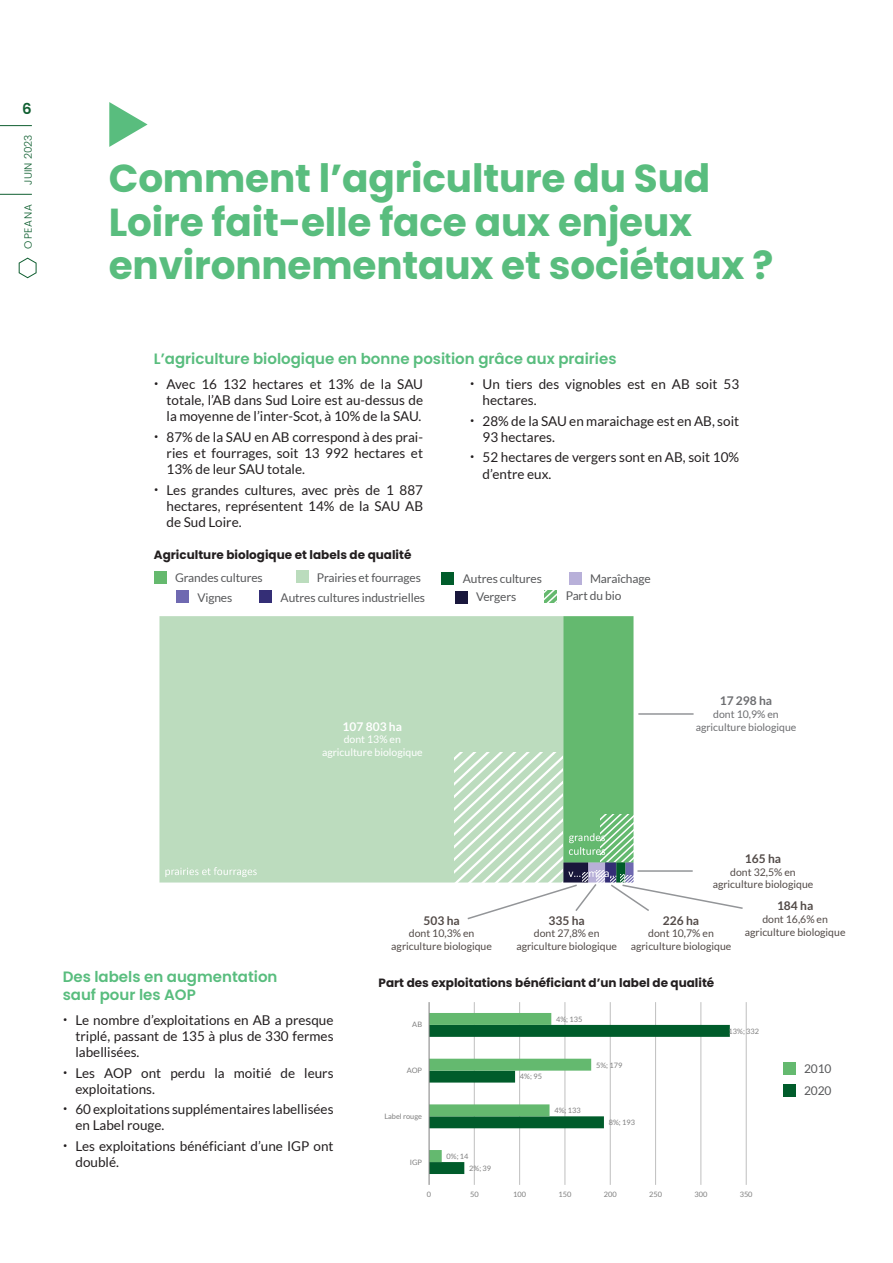
<style>
.page{position:relative;width:893px;height:1263px;background:#fff}
.page>*{position:absolute;margin:0;border:0;box-sizing:border-box;transform-origin:0 0}
.t1{font:700 39px/43.5px "Poppins";letter-spacing:-.005em;color:#59bd7e}
.INTERTITRE{font:600 15px/18px "Poppins";color:#59bd7e}
.t2{font:600 15px "Poppins";color:#105f31}
.t3{font:13.5px/16.2px "Lato";color:#231f20}
.TEXTE_DEF_INFO_AVERT{font:12px "Lato";letter-spacing:-.01em;color:#57585a}
.t4{font:700 12px "Poppins";color:#231f20}
.t5{font:700 12px "Lato";color:#524a47}
.t6{font:700 12px "Lato";color:#fff}
.t7{font:700 12px "Lato";color:#6c6d70}
.t8{font:10.5px/12.6px "Lato";color:#524a47;text-align:center}
.t9{font:10.5px/12.6px "Lato";color:#6c6d70;text-align:center}
.t10{font:10.5px/12.6px "Lato";color:#fff;text-align:center}
.t11{font:300 10.5px "Poppins";letter-spacing:.01em;color:#105f31}
.t12{font:7.35px "Lato";letter-spacing:.005em;color:#7f7f7f}
.s1{font-size:18px}
</style>
<div class="page">
<img style="left:159px;top:616px;width:475px;height:267px">
<svg style="left:109px;top:102px;width:39px;height:45px"></svg>
<div style="left:176px;top:590px;width:13px;height:13px;background:#6f69b1"></div>
<div style="left:569px;top:572px;width:12px;height:13px;background:#b8b0d9"></div>
<div style="left:154px;top:571px;width:13px;height:13px;background:#65b96e"></div>
<div style="left:442px;top:572px;width:12px;height:13px;background:#005c2b"></div>
<div style="left:259px;top:590px;width:13px;height:13px;background:#342e76"></div>
<div style="left:296px;top:570px;width:12px;height:13px;background:#bbdcbd"></div>
<div style="left:455px;top:591px;width:13px;height:12px;background:#19173c"></div>
<div style="left:783px;top:1062px;width:12px;height:12px;background:#64b96f"></div>
<div style="left:783px;top:1084px;width:12px;height:13px;background:#005c2b"></div>
<svg style="left:544px;top:590px;width:13px;height:13px"></svg>
<hr style="left:638px;top:713px;width:56px;height:2px;background:#939598">
<hr style="left:474px;top:1002px;width:1px;height:183px;background:#bfbfbf">
<hr style="left:519px;top:1002px;width:1px;height:183px;background:#bfbfbf">
<hr style="left:565px;top:1002px;width:1px;height:183px;background:#bfbfbf">
<hr style="left:610px;top:1002px;width:1px;height:183px;background:#bfbfbf">
<hr style="left:655px;top:1002px;width:1px;height:183px;background:#bfbfbf">
<hr style="left:701px;top:1002px;width:1px;height:183px;background:#bfbfbf">
<hr style="left:746px;top:1002px;width:1px;height:183px;background:#bfbfbf">
<svg style="left:430px;top:1013px;width:300px;height:161px"></svg>
<hr style="left:429px;top:1002px;width:1px;height:183px;background:#7f7f7f">
<svg style="left:455px;top:752px;width:288px;height:168px"></svg>
<svg style="left:18px;top:257px;width:19px;height:21px"></svg>
<hr style="left:0;top:194px;width:32px;height:1px;background:#105f31">
<hr style="left:0;top:125px;width:32px;height:1px;background:#105f31">
<p class="t2" style="left:22px;top:100px;width:11px">6</p>
<p class="t11" style="left:22px;top:185px;width:52px;rotate:-90deg">JUIN 2023</p>
<p class="t11" style="left:22px;top:248px;width:46px;rotate:-90deg">OPEANA</p>
<p class="t1" style="left:109px;top:157px;width:666px">Comment l’agriculture du Sud<br>Loire fait-elle face aux enjeux environnementaux et sociétaux ?</p>
<p class="INTERTITRE" style="left:154px;top:350px;width:464px">L’agriculture biologique en bonne position grâce aux prairies</p>
<p class="t3" style="left:167px;top:376px;width:258px;text-align:justify;text-indent:-13px"><span class="s1">·</span> Avec 16 132 hectares et 13% de la SAU totale, l’AB dans Sud Loire est au-dessus de la moyenne de l’inter-Scot, à 10% de la SAU.</p>
<p class="t3" style="left:167px;top:429px;width:258px;text-align:justify;text-indent:-13px"><span class="s1">·</span> 87% de la SAU en AB correspond à des prai&shy;ries et fourrages, soit 13 992 hectares et 13% de leur SAU totale.</p>
<p class="t3" style="left:167px;top:482px;width:258px;text-align:justify;text-indent:-13px"><span class="s1">·</span> Les grandes cultures, avec près de 1 887 hectares, représentent 14% de la SAU AB de Sud Loire.</p>
<p class="t3" style="left:483px;top:376px;width:258px;text-indent:-13px"><span class="s1">·</span> Un tiers des vignobles est en AB soit 53 hectares.</p>
<p class="t3" style="left:483px;top:413px;width:258px;text-indent:-13px"><span class="s1">·</span> 28% de la SAU en maraichage est en AB, soit<br>93 hectares.</p>
<p class="t3" style="left:483px;top:449px;width:258px;text-indent:-13px"><span class="s1">·</span> 52 hectares de vergers sont en AB, soit 10% d’entre eux.</p>
<p class="t4" style="left:154px;top:548px;width:259px">Agriculture biologique et labels de qualité</p>
<p class="TEXTE_DEF_INFO_AVERT" style="left:317px;top:571px;width:106px">Prairies et fourrages</p>
<p class="TEXTE_DEF_INFO_AVERT" style="left:175px;top:571px;width:89px">Grandes cultures</p>
<p class="TEXTE_DEF_INFO_AVERT" style="left:463px;top:571px;width:81px">Autres cultures</p>
<p class="TEXTE_DEF_INFO_AVERT" style="left:590px;top:572px;width:62px">Maraîchage</p>
<p class="TEXTE_DEF_INFO_AVERT" style="left:281px;top:591px;width:146px">Autres cultures industrielles</p>
<p class="TEXTE_DEF_INFO_AVERT" style="left:566px;top:589px;width:57px">Part du bio</p>
<p class="TEXTE_DEF_INFO_AVERT" style="left:476px;top:590px;width:42px">Vergers</p>
<p class="TEXTE_DEF_INFO_AVERT" style="left:197px;top:591px;width:36px">Vignes</p>
<p class="t6" style="left:343px;top:719px;width:61px">107 803 ha</p>
<p class="t10" style="left:322px;top:733px;width:102px">dont 13% en agriculture biologique</p>
<p class="t7" style="left:720px;top:694px;width:54px">17 298 ha</p>
<p class="t9" style="left:696px;top:708px;width:102px">dont 10,9% en agriculture biologique</p>
<p class="INTERTITRE" style="left:63px;top:968px;width:216px">Des labels en augmentation sauf pour les AOP</p>
<p class="t3" style="left:75px;top:1011px;width:260px;text-align:justify;text-indent:-13px"><span class="s1">·</span> Le nombre d’exploitations en AB a presque triplé, passant de 135 à plus de 330 fermes labellisées.</p>
<p class="t3" style="left:75px;top:1064px;width:260px;text-indent:-13px"><span class="s1">·</span> Les AOP ont perdu la moitié de leurs exploitations.</p>
<p class="t3" style="left:75px;top:1101px;width:260px;text-indent:-13px"><span class="s1">·</span> 60 exploitations supplémentaires labellisées en Label rouge.</p>
<p class="t3" style="left:75px;top:1138px;width:260px;text-indent:-13px"><span class="s1">·</span> Les exploitations bénéficiant d’une IGP ont doublé.</p>
<p class="t5" style="left:423px;top:913px;width:38px">503 ha</p>
<p class="t8" style="left:391px;top:927px;width:102px">dont 10,3% en agriculture biologique</p>
<p class="t5" style="left:549px;top:913px;width:38px">335 ha</p>
<p class="t8" style="left:516px;top:927px;width:102px">dont 27,8% en agriculture biologique</p>
<p class="t5" style="left:745px;top:852px;width:38px">165 ha</p>
<p class="t8" style="left:713px;top:866px;width:102px">dont 32,5% en agriculture biologique</p>
<p class="t5" style="left:663px;top:913px;width:38px">226 ha</p>
<p class="t8" style="left:631px;top:927px;width:102px">dont 10,7% en agriculture biologique</p>
<p class="t5" style="left:777px;top:899px;width:38px">184 ha</p>
<p class="t8" style="left:745px;top:913px;width:102px">dont 16,6% en agriculture biologique</p>
<p class="t4" style="left:378px;top:976px;width:337px">Part des exploitations bénéficiant d’un label de qualité</p>
<p class="t12" style="left:412px;top:1021px;width:11px">AB</p>
<p class="t12" style="left:556px;top:1015px;width:28px">4%; 135</p>
<p class="t12" style="left:407px;top:1066px;width:17px">AOP</p>
<p class="t12" style="left:520px;top:1073px;width:24px">4%; 95</p>
<p class="t12" style="left:596px;top:1061px;width:28px">5%; 179</p>
<p class="t12" style="left:384px;top:1112px;width:39px">Label rouge</p>
<p class="t12" style="left:554px;top:1106px;width:28px">4%; 133</p>
<p class="t12" style="left:609px;top:1118px;width:28px">8%; 193</p>
<p class="t12" style="left:410px;top:1158px;width:14px">IGP</p>
<p class="t12" style="left:447px;top:1152px;width:24px">0%; 14</p>
<p class="t12" style="left:469px;top:1164px;width:24px">2%; 39</p>
<p class="t12" style="left:728px;top:1027px;width:32px">13%; 332</p>
<p class="t12" style="left:427px;top:1190px;width:6px">0</p>
<p class="t12" style="left:470px;top:1190px;width:10px">50</p>
<p class="t12" style="left:513px;top:1190px;width:14px">100</p>
<p class="t12" style="left:558px;top:1190px;width:14px">150</p>
<p class="t12" style="left:604px;top:1190px;width:14px">200</p>
<p class="t12" style="left:649px;top:1190px;width:14px">250</p>
<p class="t12" style="left:694px;top:1190px;width:14px">300</p>
<p class="t12" style="left:740px;top:1190px;width:14px">350</p>
<p class="TEXTE_DEF_INFO_AVERT" style="left:804px;top:1062px;width:29px">2010</p>
<p class="TEXTE_DEF_INFO_AVERT" style="left:804px;top:1084px;width:29px">2020</p>
</div>
